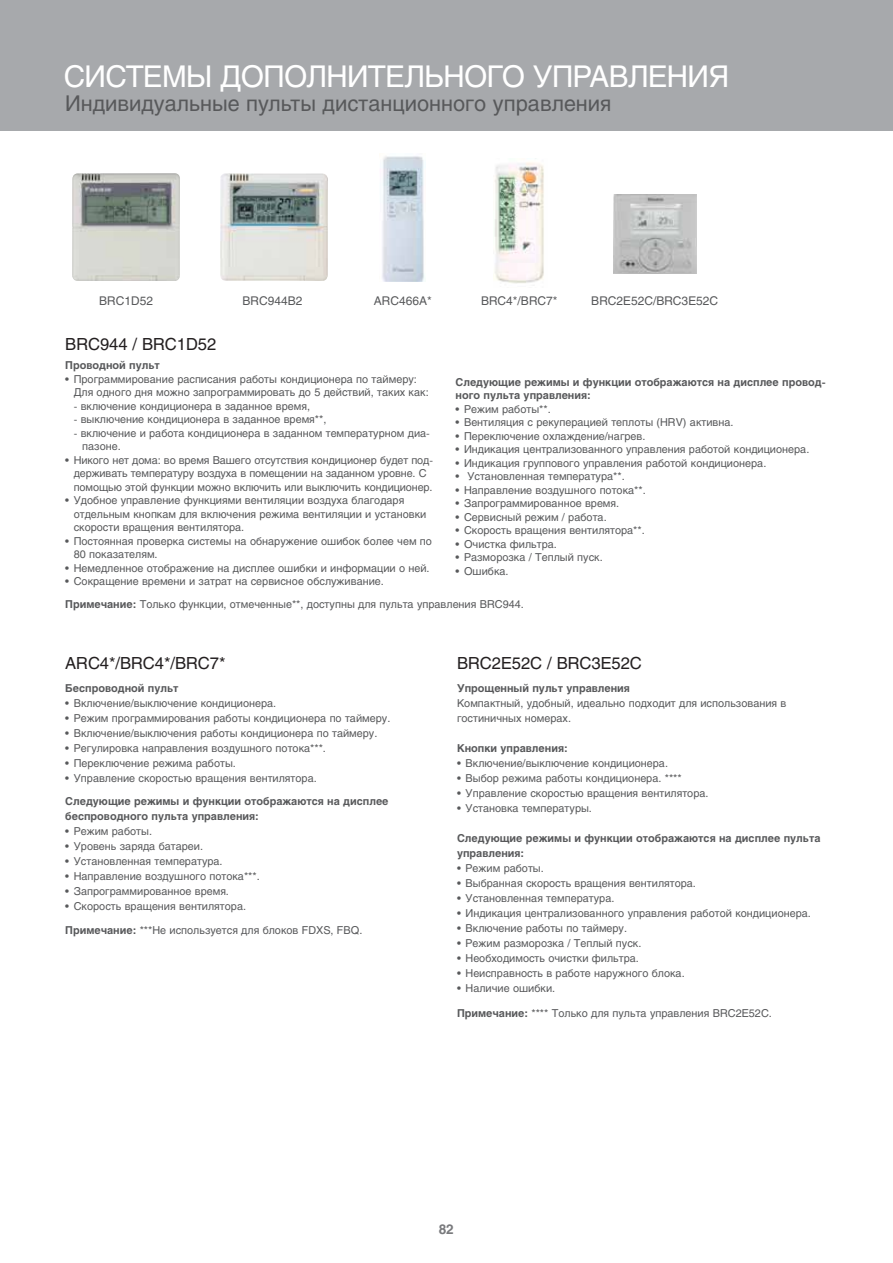
<style>
.page{position:relative;width:893px;height:1263px;background:#fff}
.page>*{position:absolute;margin:0;border:0;box-sizing:border-box;transform-origin:0 0}
.t1{font:29.7px "Helios";letter-spacing:-.02em;color:#fff}
.t2{font:21.6px "Helios";color:#58595b}
.t3{font:16.5px "Helios";letter-spacing:-.005em;color:#231f20}
.t4{font:700 13.5px "Helios";color:#797a7d}
.t5{font:11.85px "Helios";color:#58595b}
.t6{font:10.8px/13.5px "Helios";color:#58595b}
.t7{font:700 10.8px/15px "Helios";color:#58595b}
.s1{font-weight:700}
</style>
<div class="page">
<div style="left:0;top:0;width:893px;height:131px;background:#a7a9ac"></div>
<img style="left:493px;top:162px;width:51px;height:122px">
<img style="left:220px;top:173px;width:108px;height:108px">
<img style="left:382px;top:156px;width:44px;height:126px">
<img style="left:72px;top:173px;width:108px;height:108px">
<img style="left:613px;top:195px;width:84px;height:78px">
<h1 class="t1" style="left:64px;top:65px;width:667px">СИСТЕМЫ ДОПОЛНИТЕЛЬНОГО УПРАВЛЕНИЯ</h1>
<h2 class="t2" style="left:65px;top:95px;width:548px">Индивидуальные пульты дистанционного управления</h2>
<p class="t5" style="left:99px;top:296px;width:55px">BRC1D52</p>
<p class="t5" style="left:242px;top:296px;width:61px">BRC944B2</p>
<p class="t5" style="left:374px;top:296px;width:59px">ARC466A*</p>
<p class="t5" style="left:481px;top:296px;width:78px">BRC4*/BRC7*</p>
<p class="t5" style="left:591px;top:296px;width:128px">BRC2E52C/BRC3E52C</p>
<h3 class="t3" style="left:65px;top:337px;width:153px">BRC944 / BRC1D52</h3>
<p class="t7" style="left:65px;top:359px;width:96px">Проводной пульт</p>
<p class="t6" style="left:74px;top:373px;width:356px;text-indent:-9px">• Программирование расписания работы кондиционера по таймеру:<br>Для одного дня можно запрограммировать до 5 действий, таких как:</p>
<p class="t6" style="left:74px;top:400px;width:238px">- включение кондиционера в заданное время,</p>
<p class="t6" style="left:74px;top:414px;width:254px">- выключение кондиционера в заданное время**,</p>
<p class="t6" style="left:82px;top:427px;width:349px;text-indent:-9px">- включение и работа кондиционера в заданном температурном диа&shy;пазоне.</p>
<p class="t6" style="left:74px;top:454px;width:361px;text-indent:-9px">• Никого нет дома: во время Вашего отсутствия кондиционер будет под&shy;держивать температуру воздуха в помещении на заданном уровне. С помощью этой функции можно включить или выключить кондиционер.</p>
<p class="t6" style="left:74px;top:495px;width:354px;text-indent:-9px">• Удобное управление функциями вентиляции воздуха благодаря отдельным кнопкам для включения режима вентиляции и установки скорости вращения вентилятора.</p>
<p class="t6" style="left:74px;top:535px;width:360px;text-indent:-9px">• Постоянная проверка системы на обнаружение ошибок более чем по<br>80 показателям.</p>
<p class="t6" style="left:65px;top:562px;width:366px">• Немедленное отображение на дисплее ошибки и информации о ней.</p>
<p class="t6" style="left:65px;top:576px;width:320px">• Сокращение времени и затрат на сервисное обслуживание.</p>
<p class="t7" style="left:455px;top:376px;width:372px;line-height:13.5px">Следующие режимы и функции отображаются на дисплее провод&shy;ного пульта управления:</p>
<p class="t6" style="left:455px;top:403px;width:97px">• Режим работы**.</p>
<p class="t6" style="left:455px;top:416px;width:280px">• Вентиляция с рекуперацией теплоты (HRV) активна.</p>
<p class="t6" style="left:455px;top:430px;width:191px">• Переключение охлаждение/нагрев.</p>
<p class="t6" style="left:455px;top:443px;width:355px">• Индикация централизованного управления работой кондиционера.</p>
<p class="t6" style="left:455px;top:457px;width:312px">• Индикация группового управления работой кондиционера.</p>
<p class="t6" style="left:455px;top:470px;width:171px">• Установленная температура**.</p>
<p class="t6" style="left:455px;top:484px;width:192px">• Направление воздушного потока**.</p>
<p class="t6" style="left:455px;top:497px;width:165px">• Запрограммированное время.</p>
<p class="t6" style="left:455px;top:511px;width:153px">• Сервисный режим / работа.</p>
<p class="t6" style="left:455px;top:524px;width:191px">• Скорость вращения вентилятора**.</p>
<p class="t6" style="left:455px;top:538px;width:103px">• Очистка фильтра.</p>
<p class="t6" style="left:455px;top:551px;width:149px">• Разморозка / Теплый пуск.</p>
<p class="t6" style="left:455px;top:565px;width:55px">• Ошибка.</p>
<p class="t6" style="left:65px;top:598px;width:460px"><span class="s1">Примечание:</span> Только функции, отмеченные**, доступны для пульта управления BRC944.</p>
<h3 class="t3" style="left:65px;top:657px;width:162px">ARC4*/BRC4*/BRC7*</h3>
<p class="t7" style="left:65px;top:681px;width:115px">Беспроводной пульт</p>
<p class="t6" style="left:65px;top:697px;width:212px">• Включение/выключение кондиционера.</p>
<p class="t6" style="left:65px;top:712px;width:327px">• Режим программирования работы кондиционера по таймеру.</p>
<p class="t6" style="left:65px;top:727px;width:314px">• Включение/выключения работы кондиционера по таймеру.</p>
<p class="t6" style="left:65px;top:742px;width:262px">• Регулировка направления воздушного потока***.</p>
<p class="t6" style="left:65px;top:757px;width:172px">• Переключение режима работы.</p>
<p class="t6" style="left:65px;top:772px;width:253px">• Управление скоростью вращения вентилятора.</p>
<p class="t7" style="left:65px;top:795px;width:325px">Следующие режимы и функции отображаются на дисплее беспроводного пульта управления:</p>
<p class="t6" style="left:65px;top:826px;width:88px">• Режим работы.</p>
<p class="t6" style="left:65px;top:841px;width:139px">• Уровень заряда батареи.</p>
<p class="t6" style="left:65px;top:856px;width:159px">• Установленная температура.</p>
<p class="t6" style="left:65px;top:871px;width:196px">• Направление воздушного потока***.</p>
<p class="t6" style="left:65px;top:886px;width:165px">• Запрограммированное время.</p>
<p class="t6" style="left:65px;top:895px;width:299px;line-height:23.5px">• Скорость вращения вентилятора.<br><span class="s1">Примечание:</span> ***Не используется для блоков FDXS, FBQ.</p>
<h3 class="t3" style="left:457px;top:657px;width:186px">BRC2E52C / BRC3E52C</h3>
<p class="t7" style="left:457px;top:681px;width:174px">Упрощенный пульт управления</p>
<p class="t6" style="left:457px;top:696px;width:331px;line-height:15px">Компактный, удобный, идеально подходит для использования в гостиничных номерах.</p>
<p class="t7" style="left:457px;top:741px;width:112px">Кнопки управления:</p>
<p class="t6" style="left:457px;top:757px;width:212px">• Включение/выключение кондиционера.</p>
<p class="t6" style="left:457px;top:772px;width:226px">• Выбор режима работы кондиционера. ****</p>
<p class="t6" style="left:457px;top:787px;width:253px">• Управление скоростью вращения вентилятора.</p>
<p class="t6" style="left:457px;top:802px;width:136px">• Установка температуры.</p>
<p class="t7" style="left:457px;top:831px;width:365px">Следующие режимы и функции отображаются на дисплее пульта управления:</p>
<p class="t6" style="left:457px;top:862px;width:88px">• Режим работы.</p>
<p class="t6" style="left:457px;top:877px;width:240px">• Выбранная скорость вращения вентилятора.</p>
<p class="t6" style="left:457px;top:892px;width:159px">• Установленная температура.</p>
<p class="t6" style="left:457px;top:907px;width:355px">• Индикация централизованного управления работой кондиционера.</p>
<p class="t6" style="left:457px;top:922px;width:172px">• Включение работы по таймеру.</p>
<p class="t6" style="left:457px;top:937px;width:186px">• Режим разморозка / Теплый пуск.</p>
<p class="t6" style="left:457px;top:952px;width:183px">• Необходимость очистки фильтра.</p>
<p class="t6" style="left:457px;top:967px;width:229px">• Неисправность в работе наружного блока.</p>
<p class="t6" style="left:457px;top:982px;width:100px">• Наличие ошибки.</p>
<p class="t6" style="left:457px;top:1008px;width:316px"><span class="s1">Примечание:</span> **** Только для пульта управления BRC2E52C.</p>
<p class="t4" style="left:439px;top:1224px;width:17px">82</p>
</div>
